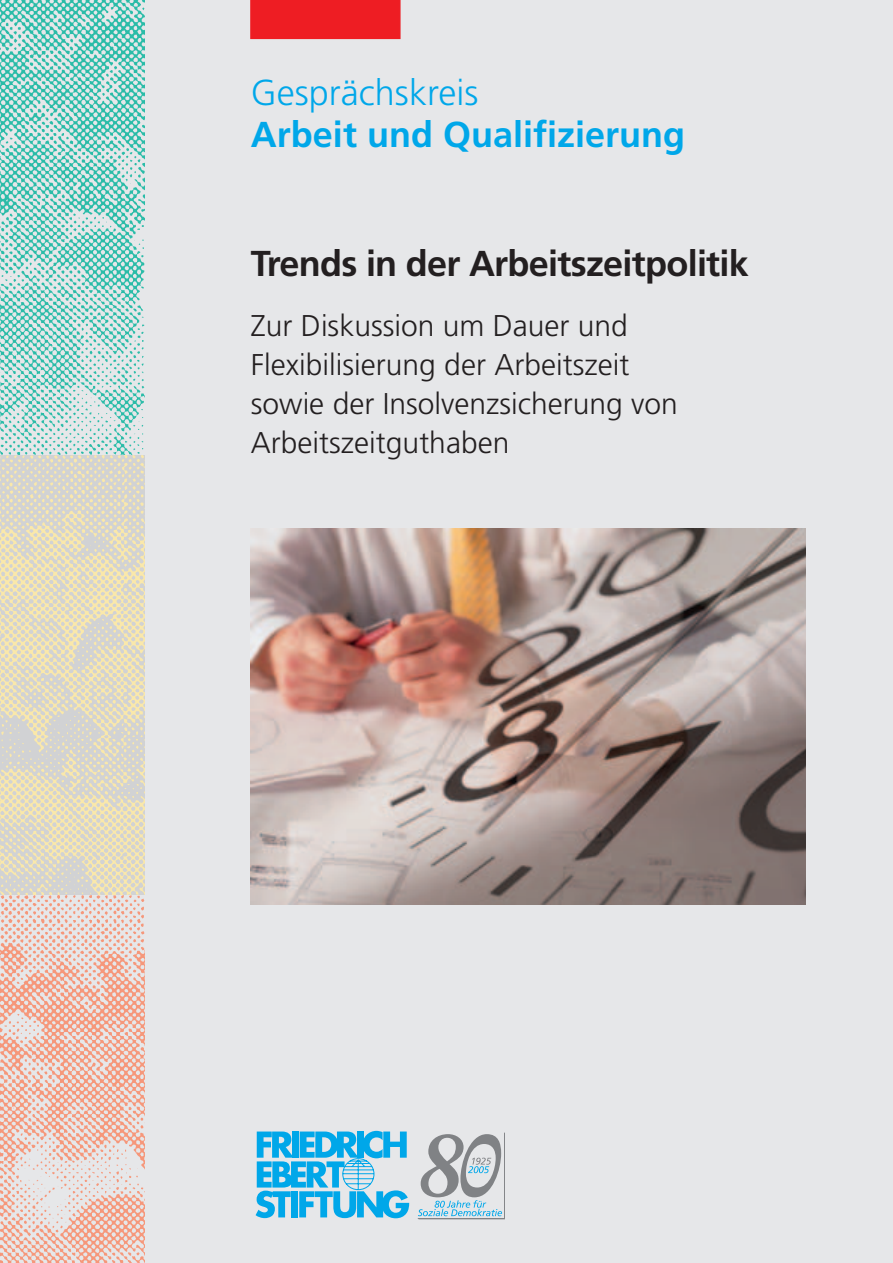
<style>
.page{position:relative;width:893px;height:1263px;background:#e6e7e9}
.page>*{position:absolute;margin:0;border:0;box-sizing:border-box;transform-origin:0 0}
.t1{font:700 36px/42px "Frutiger";color:#00a7e9}
.t2{font:700 36px "Frutiger";letter-spacing:-.02em;color:#231f20}
.t3{font:300 30px/39px "Frutiger";color:#231f20}
.s1{font-weight:300}
</style>
<div class="page">
<img style="left:0;top:0;width:144px;height:1263px">
<svg style="left:0;top:455px;width:144px;height:440px;background:#e0d9c4"></svg>
<div style="left:250px;top:0;width:150px;height:39px;background:#ee1d23"></div>
<svg style="left:256px;top:1131px;width:153px;height:87px"></svg>
<svg style="left:417px;top:1132px;width:88px;height:87px"></svg>
<img style="left:251px;top:529px;width:554px;height:376px">
<p class="t1" style="left:251px;top:75px;width:436px"><span class="s1">Gesprächskreis<br></span>Arbeit und Qualifizierung</p>
<p class="t2" style="left:251px;top:249px;width:499px">Trends in der Arbeitszeitpolitik</p>
<p class="t3" style="left:251px;top:308px;width:428px">Zur Diskussion um Dauer und<br>Flexibilisierung der Arbeitszeit sowie der Insolvenzsicherung von<br>Arbeitszeitguthaben</p>
</div>
